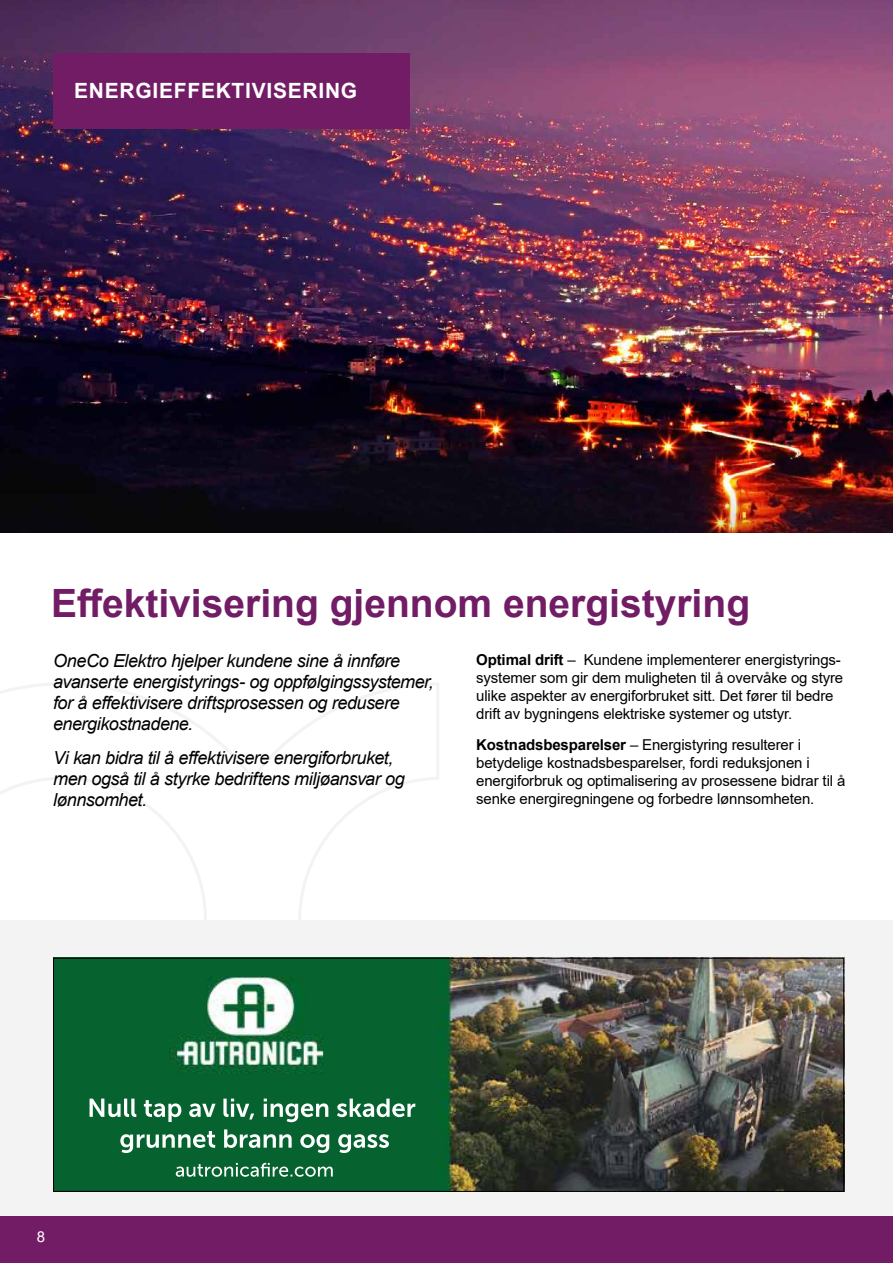
<style>
.page{position:relative;width:893px;height:1263px;background:#fff}
.page>*{position:absolute;margin:0;border:0;box-sizing:border-box;transform-origin:0 0}
.t1{font:700 39px "Arial";color:#711c65}
.t2{font:700 21px "Arial";letter-spacing:.035em;color:#fff}
.t3{font:italic 18px/21px "Arial";letter-spacing:-.025em;color:#000}
.t4{font:15px/18px "Arial";letter-spacing:-.01em;color:#000}
.t5{font:15px "Arial";color:#fff}
.s1{font-weight:700}
</style>
<div class="page">
<svg style="left:0;top:683px;width:441px;height:238px"></svg>
<div style="left:0;top:921px;width:893px;height:308px;background:#f3f3f4"></div>
<div style="left:0;top:1216px;width:893px;height:47px;background:#711c65"></div>
<img style="left:0;top:0;width:893px;height:533px">
<div style="left:53px;top:53px;width:357px;height:75px;background:#711c65"></div>
<img style="left:55px;top:960px;width:787px;height:230px">
<div style="left:53px;top:958px;width:791px;height:234px;border:1px solid #000"></div>
<h2 class="t2" style="left:74px;top:76px;width:285px">ENERGIEFFEKTIVISERING</h2>
<h1 class="t1" style="left:51px;top:576px;width:701px">Effektivisering gjennom energistyring</h1>
<p class="t4" style="left:476px;top:651px;width:369px"><span class="s1">Optimal drift</span> – Kundene implementerer energistyrings&shy;systemer som gir dem muligheten til å overvåke og styre ulike aspekter av energiforbruket sitt. Det fører til bedre drift av bygningens elektriske systemer og utstyr.</p>
<p class="t4" style="left:476px;top:735px;width:371px"><span class="s1">Kostnadsbesparelser</span> – Energistyring resulterer i betydelige kostnadsbesparelser, fordi reduksjonen i energiforbruk og optimalisering av prosessene bidrar til å senke energiregningene og forbedre lønnsomheten.</p>
<p class="t3" style="left:53px;top:650px;width:382px">OneCo Elektro hjelper kundene sine å innføre avanserte energistyrings- og oppfølgingssystemer, for å effektivisere driftsprosessen og redusere energikostnadene.</p>
<p class="t3" style="left:53px;top:747px;width:353px">Vi kan bidra til å effektivisere energiforbruket, men også til å styrke bedriftens miljøansvar og lønnsomhet.</p>
<p class="t5" style="left:37px;top:1226px;width:10px">8</p>
</div>
